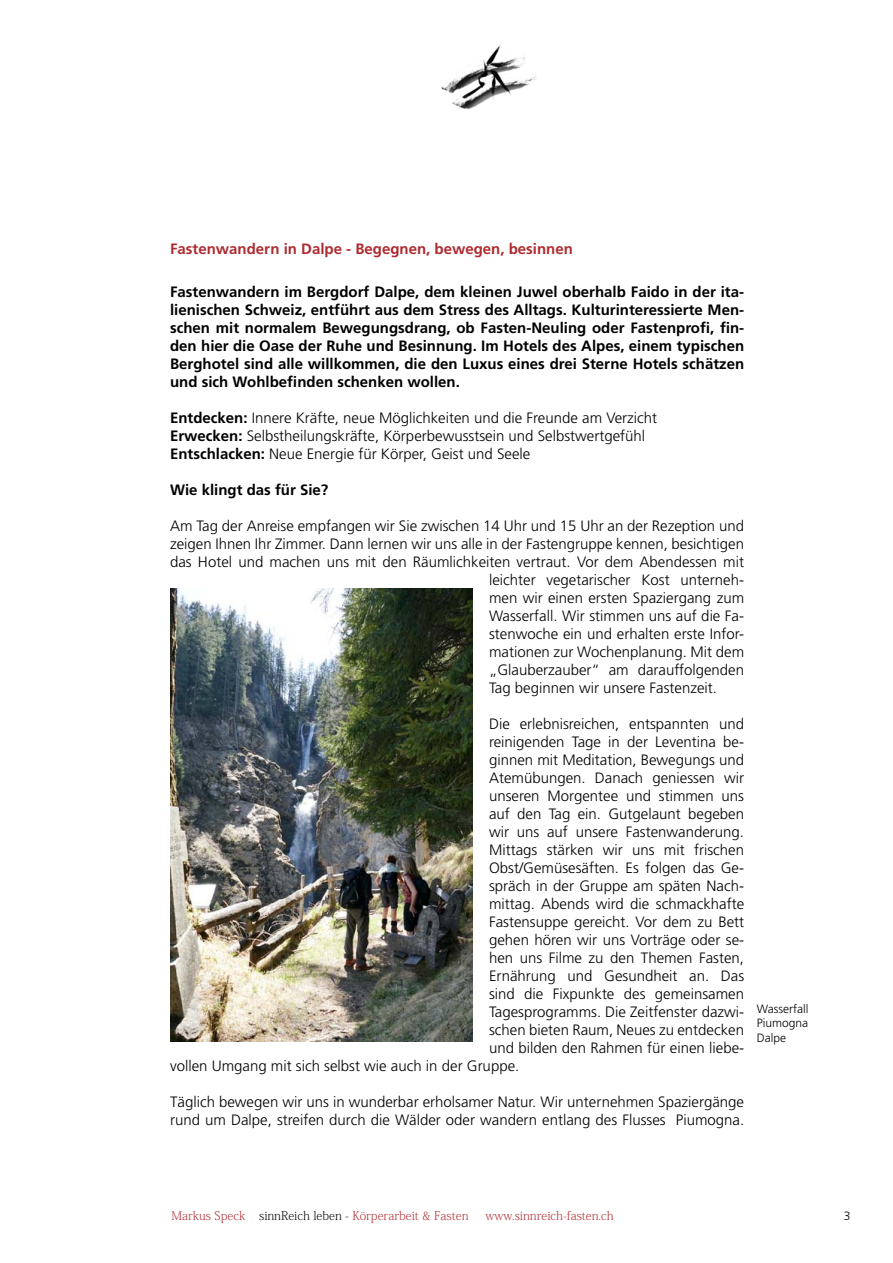
<style>
.page{position:relative;width:893px;height:1263px;background:#fff}
.page>*{position:absolute;margin:0;border:0;box-sizing:border-box;transform-origin:0 0}
.t1{font:300 15px/18px "Frutiger";color:#000}
.t2{font:700 15px/18px "Frutiger";color:#000;text-align:justify}
.t3{font:700 15px "Frutiger";color:#ae2b30}
.t4{font:200 12px "Koz Min Pr 6 N";color:#ae2b30}
.t5{font:300 12px/14.4px "Frutiger";color:#000;text-align:justify}
.s1{font-weight:700}
.s2{color:#000}
</style>
<div class="page">
<img style="left:441px;top:43px;width:95px;height:65px">
<img style="left:170px;top:589px;width:302px;height:453px">
<p class="t3" style="left:170px;top:240px;width:404px">Fastenwandern in Dalpe - Begegnen, bewegen, besinnen</p>
<p class="t2" style="left:170px;top:282px;width:576px">Fastenwandern im Bergdorf Dalpe, dem kleinen Juwel oberhalb Faido in der ita&shy;lienischen Schweiz, entführt aus dem Stress des Alltags. Kulturinteressierte Men&shy;schen mit normalem Bewegungsdrang, ob Fasten-Neuling oder Fastenprofi, fin&shy;den hier die Oase der Ruhe und Besinnung. Im Hotels des Alpes, einem typischen Berghotel sind alle willkommen, die den Luxus eines drei Sterne Hotels schätzen und sich Wohlbefinden schenken wollen.</p>
<p class="t1" style="left:170px;top:408px;width:489px"><span class="s1">Entdecken:</span> Innere Kräfte, neue Möglichkeiten und die Freunde am Verzicht<br><span class="s1">Erwecken:</span> Selbstheilungskräfte, Körperbewusstsein und Selbstwertgefühl<br><span class="s1">Entschlacken:</span> Neue Energie für Körper, Geist und Seele</p>
<p class="t2" style="left:170px;top:480px;width:160px">Wie klingt das für Sie?</p>
<p class="t1" style="left:170px;top:516px;width:576px">Am Tag der Anreise empfangen wir Sie zwischen 14 Uhr und 15 Uhr an der Rezeption und</p>
<p class="t1" style="left:170px;top:534px;width:575px">zeigen Ihnen Ihr Zimmer. Dann lernen wir uns alle in der Fastengruppe kennen, besichtigen</p>
<p class="t1" style="left:170px;top:552px;width:575px">das Hotel und machen uns mit den Räumlichkeiten vertraut. Vor dem Abendessen mit</p>
<p class="t1" style="left:489px;top:570px;width:257px">leichter vegetarischer Kost unterneh-</p>
<p class="t1" style="left:489px;top:588px;width:257px">men wir einen ersten Spaziergang zum</p>
<p class="t1" style="left:489px;top:606px;width:257px">Wasserfall. Wir stimmen uns auf die Fa-</p>
<p class="t1" style="left:489px;top:624px;width:257px">stenwoche ein und erhalten erste Infor-</p>
<p class="t1" style="left:489px;top:642px;width:257px">mationen zur Wochenplanung. Mit dem</p>
<p class="t1" style="left:489px;top:660px;width:257px">„Glauberzauber“ am darauffolgenden</p>
<p class="t1" style="left:489px;top:678px;width:230px">Tag beginnen wir unsere Fastenzeit.</p>
<p class="t1" style="left:489px;top:714px;width:257px">Die erlebnisreichen, entspannten und</p>
<p class="t1" style="left:489px;top:732px;width:257px">reinigenden Tage in der Leventina be-</p>
<p class="t1" style="left:489px;top:750px;width:257px">ginnen mit Meditation, Bewegungs und</p>
<p class="t1" style="left:489px;top:768px;width:257px">Atemübungen. Danach geniessen wir</p>
<p class="t1" style="left:489px;top:786px;width:257px">unseren Morgentee und stimmen uns</p>
<p class="t1" style="left:489px;top:804px;width:257px">auf den Tag ein. Gutgelaunt begeben</p>
<p class="t1" style="left:489px;top:822px;width:257px">wir uns auf unsere Fastenwanderung.</p>
<p class="t1" style="left:489px;top:840px;width:257px">Mittags stärken wir uns mit frischen</p>
<p class="t1" style="left:489px;top:858px;width:257px">Obst/Gemüsesäften. Es folgen das Ge-</p>
<p class="t1" style="left:489px;top:876px;width:257px">spräch in der Gruppe am späten Nach-</p>
<p class="t1" style="left:489px;top:894px;width:257px">mittag. Abends wird die schmackhafte</p>
<p class="t1" style="left:489px;top:912px;width:257px">Fastensuppe gereicht. Vor dem zu Bett</p>
<p class="t1" style="left:489px;top:930px;width:257px">gehen hören wir uns Vorträge oder se-</p>
<p class="t1" style="left:489px;top:948px;width:257px">hen uns Filme zu den Themen Fasten,</p>
<p class="t1" style="left:489px;top:966px;width:257px">Ernährung und Gesundheit an. Das</p>
<p class="t1" style="left:489px;top:984px;width:257px">sind die Fixpunkte des gemeinsamen</p>
<p class="t1" style="left:489px;top:1002px;width:257px">Tagesprogramms. Die Zeitfenster dazwi-</p>
<p class="t1" style="left:489px;top:1020px;width:257px">schen bieten Raum, Neues zu entdecken</p>
<p class="t1" style="left:489px;top:1038px;width:257px">und bilden den Rahmen für einen liebe-</p>
<p class="t1" style="left:170px;top:1056px;width:351px">vollen Umgang mit sich selbst wie auch in der Gruppe.</p>
<p class="t1" style="left:170px;top:1092px;width:576px">Täglich bewegen wir uns in wunderbar erholsamer Natur. Wir unternehmen Spaziergänge rund um Dalpe, streifen durch die Wälder oder wandern entlang des Flusses Piumogna.</p>
<p class="t5" style="left:757px;top:1002px;width:53px">Wasserfall Piumogna Dalpe</p>
<p class="t4" style="left:171px;top:1209px;width:298px">Markus Speck <span class="s2">sinnReich leben -</span> Körperarbeit &amp; Fasten</p>
<p class="t4" style="left:485px;top:1209px;width:130px">www.sinnreich-fasten.ch</p>
<p class="t5" style="left:844px;top:1209px;width:8px">3</p>
</div>
